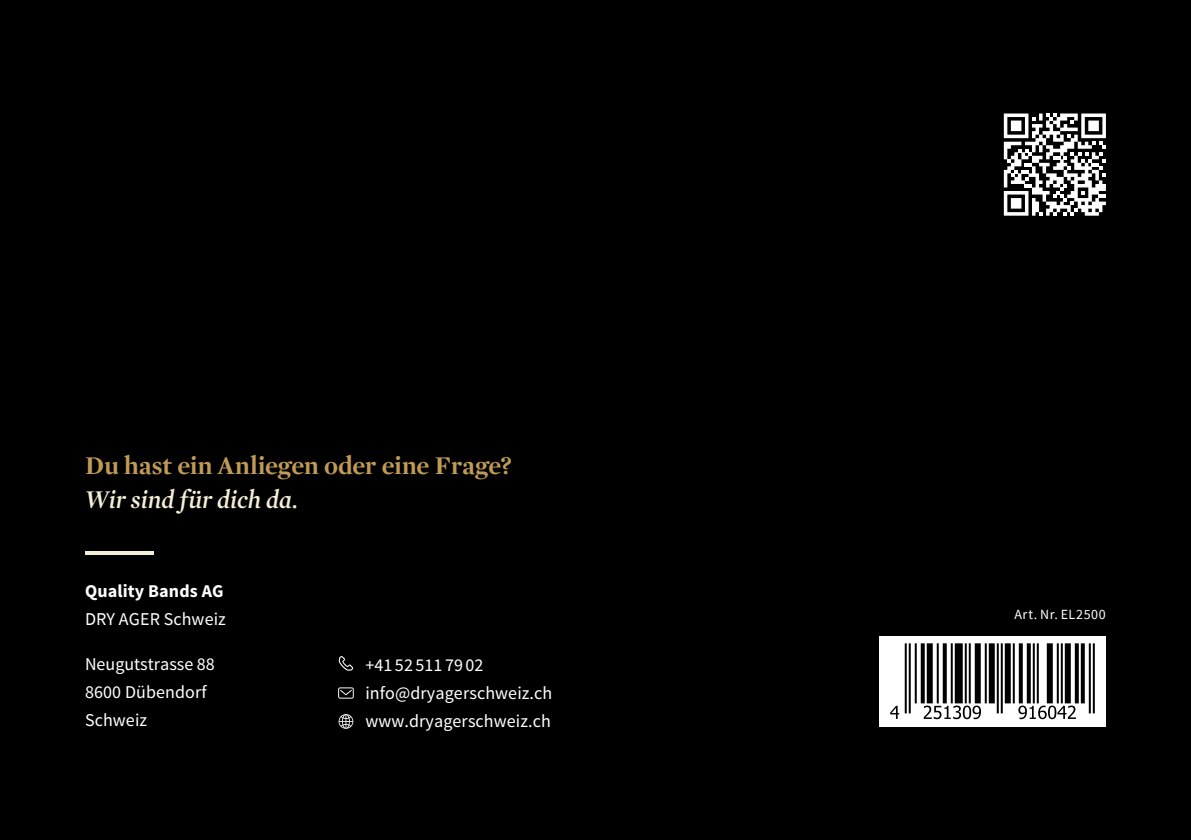
<style>
.page{position:relative;width:1191px;height:840px;background:#fff}
.page>*{position:absolute;margin:0;border:0;box-sizing:border-box;transform-origin:0 0}
.t1{font:700 26px "Mercury Display";color:#c09b57}
.t2{font:italic 600 26px "Mercury Display";letter-spacing:-.005em;color:#f6efd7}
.t3{font:18px/28px "Source Sans Pro";letter-spacing:.005em;color:#fff}
.t4{font:700 18px "Source Sans Pro";letter-spacing:.005em;color:#fff}
.t5{font:14px "Source Sans Pro";letter-spacing:.045em;color:#fff}
</style>
<div class="page">
<div style="left:0;top:0;width:1191px;height:839px;background:#000"></div>
<svg style="left:339px;top:656px;width:14px;height:14px"></svg>
<svg style="left:338px;top:714px;width:15px;height:14px"></svg>
<svg style="left:338px;top:687px;width:16px;height:11px"></svg>
<hr style="left:85px;top:551px;width:68px;height:3px;background:#f6efd7">
<div style="left:879px;top:635px;width:227px;height:91px;background:#fff"></div>
<svg style="left:890px;top:643px;width:204px;height:75px"></svg>
<svg style="left:1003px;top:113px;width:103px;height:102px"></svg>
<h1 class="t1" style="left:85px;top:446px;width:428px">Du hast ein Anliegen oder eine Frage?</h1>
<h1 class="t2" style="left:85px;top:481px;width:215px">Wir sind für dich da.</h1>
<p class="t4" style="left:85px;top:579px;width:140px">Quality Bands AG</p>
<p class="t3" style="left:85px;top:604px;width:142px">DRY AGER Schweiz</p>
<p class="t3" style="left:85px;top:650px;width:131px">Neugutstrasse 88<br>8600 Dübendorf<br>Schweiz</p>
<p class="t3" style="left:365px;top:650px;width:188px">+41 52 511 79 02 info@dryagerschweiz.ch www.dryagerschweiz.ch</p>
<p class="t5" style="left:1014px;top:605px;width:93px">Art. Nr. EL2500</p>
</div>
